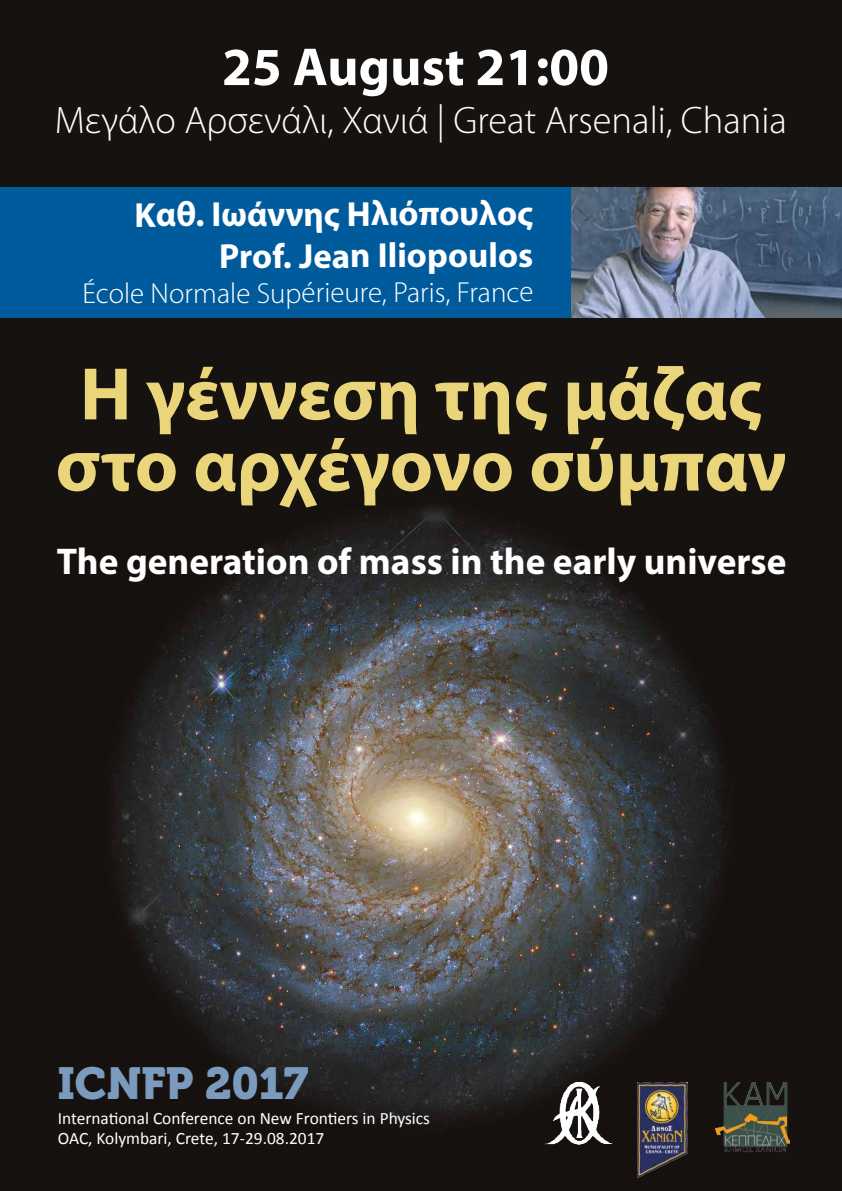
<style>
.page{position:relative;width:842px;height:1191px;background:#151210}
.page>*{position:absolute;margin:0;border:0;box-sizing:border-box;transform-origin:0 0}
.t1{font:700 75.1px/71.2px "Myriad Pro";color:#ebd57b;text-align:center}
.t2{font:700 53.8px "Myriad Pro";color:#fff}
.t3{font:44.5px "Museo 900";color:#7a9bbd}
.t4{font:300 38.4px "Myriad Pro";color:#fff}
.t5{font:700 37.3px "Myriad Pro";color:#fff}
.t6{font:700 34.9px/41.6px "Myriad Pro";letter-spacing:-.005em;color:#fff;text-align:right}
.t7{font:300 29px "Myriad Pro";letter-spacing:-.005em;color:#fff}
.t8{font:17.4px/20.9px "Calibri";color:#fff}
</style>
<div class="page">
<img style="left:112px;top:506px;width:615px;height:672px">
<div style="left:0;top:187px;width:842px;height:131px;background:#005b9d"></div>
<img style="left:534px;top:1071px;width:85px;height:84px">
<img style="left:572px;top:187px;width:270px;height:131px">
<img style="left:714px;top:1082px;width:75px;height:82px">
<img style="left:637px;top:1082px;width:51px;height:95px">
<h2 class="t2" style="left:222px;top:32px;width:389px">25 August 21:00</h2>
<h3 class="t4" style="left:55px;top:99px;width:734px">Μεγάλο Αρσενάλι, Χανιά | Great Arsenali, Chania</h3>
<h3 class="t6" style="left:135px;top:192px;width:401px">Kαθ. Ιωάννης Ηλιόπουλος<br>Prof. Jean Iliopoulos</h3>
<h3 class="t7" style="left:82px;top:277px;width:453px">École Normale Supérieure, Paris, France</h3>
<h1 class="t1" style="left:56px;top:356px;width:732px">Η γέννεση της μάζας στο αρχέγονο σύμπαν</h1>
<h3 class="t5" style="left:57px;top:537px;width:731px">The generation of mass in the early universe</h3>
<h3 class="t3" style="left:58px;top:1058px;width:252px">ICNFP 2017</h3>
<p class="t8" style="left:58px;top:1106px;width:374px">International Conference on New Frontiers in Physics<br>OAC, Kolymbari, Crete, 17-29.08.2017</p>
</div>
